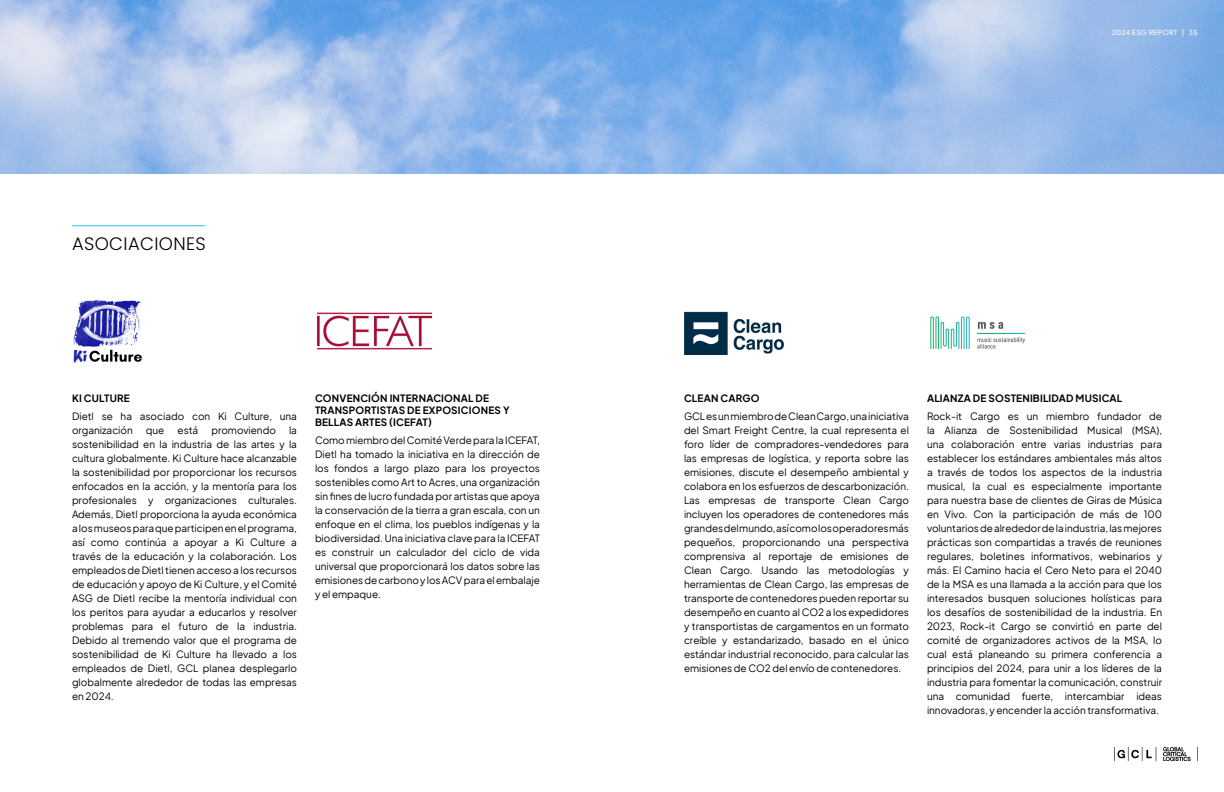
<style>
.page{position:relative;width:1224px;height:792px;background:#fff}
.page>*{position:absolute;margin:0;border:0;box-sizing:border-box;transform-origin:0 0}
.t1{font:300 18px "Poppins";letter-spacing:.02em;color:#000001}
.t2{font:10px/14px "Plus Jakarta Sans";color:#000001;text-align:justify}
.t3{font:700 10px/12px "Plus Jakarta Sans";letter-spacing:.02em;color:#000001}
.t4{font:500 7px "Plus Jakarta Sans";letter-spacing:.035em;color:#fff}
</style>
<div class="page">
<img style="left:1114px;top:747px;width:84px;height:14px">
<img style="left:0;top:0;width:1224px;height:173px">
<hr style="left:72px;top:225px;width:133px;height:1px;background:#2ac1e8">
<img style="left:73px;top:299px;width:69px;height:64px">
<img style="left:930px;top:316px;width:96px;height:33px">
<img style="left:316px;top:312px;width:116px;height:38px">
<img style="left:684px;top:311px;width:100px;height:44px">
<p class="t1" style="left:72px;top:233px;width:135px">ASOCIACIONES</p>
<p class="t3" style="left:72px;top:391px;width:59px">KI CULTURE</p>
<p class="t2" style="left:72px;top:408px;width:227px">Dietl se ha asociado con Ki Culture, una organización</p>
<p class="t2" style="left:146px;top:422px;width:20px">que</p>
<p class="t2" style="left:178px;top:422px;width:22px">está</p>
<p class="t2" style="left:211px;top:422px;width:66px">promoviendo</p>
<p class="t2" style="left:72px;top:422px;width:227px;text-indent:217px">la sostenibilidad en la industria de las artes y la cultura globalmente. Ki Culture hace alcanzable la sostenibilidad por proporcionar los recursos enfocados en la acción, y la mentoría para los profesionales y organizaciones culturales.<br>Además, Dietl proporciona la ayuda económica a los museos para que participen en el programa, así como continúa a apoyar a Ki Culture a través de la educación y la colaboración. Los empleados de Dietl tienen acceso a los recursos de educación y apoyo de Ki Culture, y el Comité ASG de Dietl recibe la mentoría individual con los peritos para ayudar a educarlos y resolver problemas para el futuro de la industria.<br>Debido al tremendo valor que el programa de sostenibilidad de Ki Culture ha llevado a los empleados de Dietl, GCL planea desplegarlo globalmente alrededor de todas las empresas en 2024.</p>
<p class="t3" style="left:315px;top:391px;width:196px">CONVENCIÓN INTERNACIONAL DE<br>TRANSPORTISTAS DE EXPOSICIONES Y<br>BELLAS ARTES (ICEFAT)</p>
<p class="t2" style="left:315px;top:432px;width:227px">Como miembro del Comité Verde para la ICEFAT, Dietl ha tomado la iniciativa en la dirección de los fondos a largo plazo para los proyectos sostenibles como Art to Acres, una organización sin fines de lucro fundada por artistas que apoya la conservación de la tierra a gran escala, con un enfoque en el clima, los pueblos indígenas y la biodiversidad. Una iniciativa clave para la ICEFAT es construir un calculador del ciclo de vida universal que proporcionará los datos sobre las emisiones de carbono y los ACV para el embalaje y el empaque.</p>
<p class="t4" style="left:1112px;top:26px;width:88px">2024 ESG REPORT | 35</p>
<p class="t3" style="left:684px;top:391px;width:77px">CLEAN CARGO</p>
<p class="t2" style="left:684px;top:408px;width:227px">GCL es un miembro de Clean Cargo, una iniciativa del Smart Freight Centre, la cual representa el foro líder de compradores-vendedores para las empresas de logística, y reporta sobre las emisiones, discute el desempeño ambiental y colabora en los esfuerzos de descarbonización.<br>Las empresas de transporte Clean Cargo incluyen los operadores de contenedores más grandes del mundo, así como los operadores más pequeños, proporcionando una perspectiva comprensiva al reportaje de emisiones de Clean Cargo. Usando las metodologías y herramientas de Clean Cargo, las empresas de transporte de contenedores pueden reportar su desempeño en cuanto al CO2 a los expedidores y transportistas de cargamentos en un formato creíble y estandarizado, basado en el único estándar industrial reconocido, para calcular las emisiones de CO2 del envío de contenedores.</p>
<p class="t3" style="left:927px;top:391px;width:197px">ALIANZA DE SOSTENIBILIDAD MUSICAL</p>
<p class="t2" style="left:927px;top:408px;width:237px">Rock-it Cargo es un miembro fundador de la Alianza de Sostenibilidad Musical (MSA), una colaboración entre varias industrias para establecer los estándares ambientales más altos a través de todos los aspectos de la industria musical, la cual es especialmente importante para nuestra base de clientes de Giras de Música en Vivo. Con la participación de más de 100 voluntarios de alrededor de la industria, las mejores prácticas son compartidas a través de reuniones regulares, boletines informativos, webinarios y más. El Camino hacia el Cero Neto para el 2040 de la MSA es una llamada a la acción para que los interesados busquen soluciones holísticas para los desafíos de sostenibilidad de la industria. En 2023, Rock-it Cargo se convirtió en parte del comité de organizadores activos de la MSA, lo cual está planeando su primera conferencia a principios del 2024, para unir a los líderes de la industria para fomentar la comunicación, construir una comunidad fuerte, intercambiar ideas innovadoras, y encender la acción transformativa.</p>
</div>
